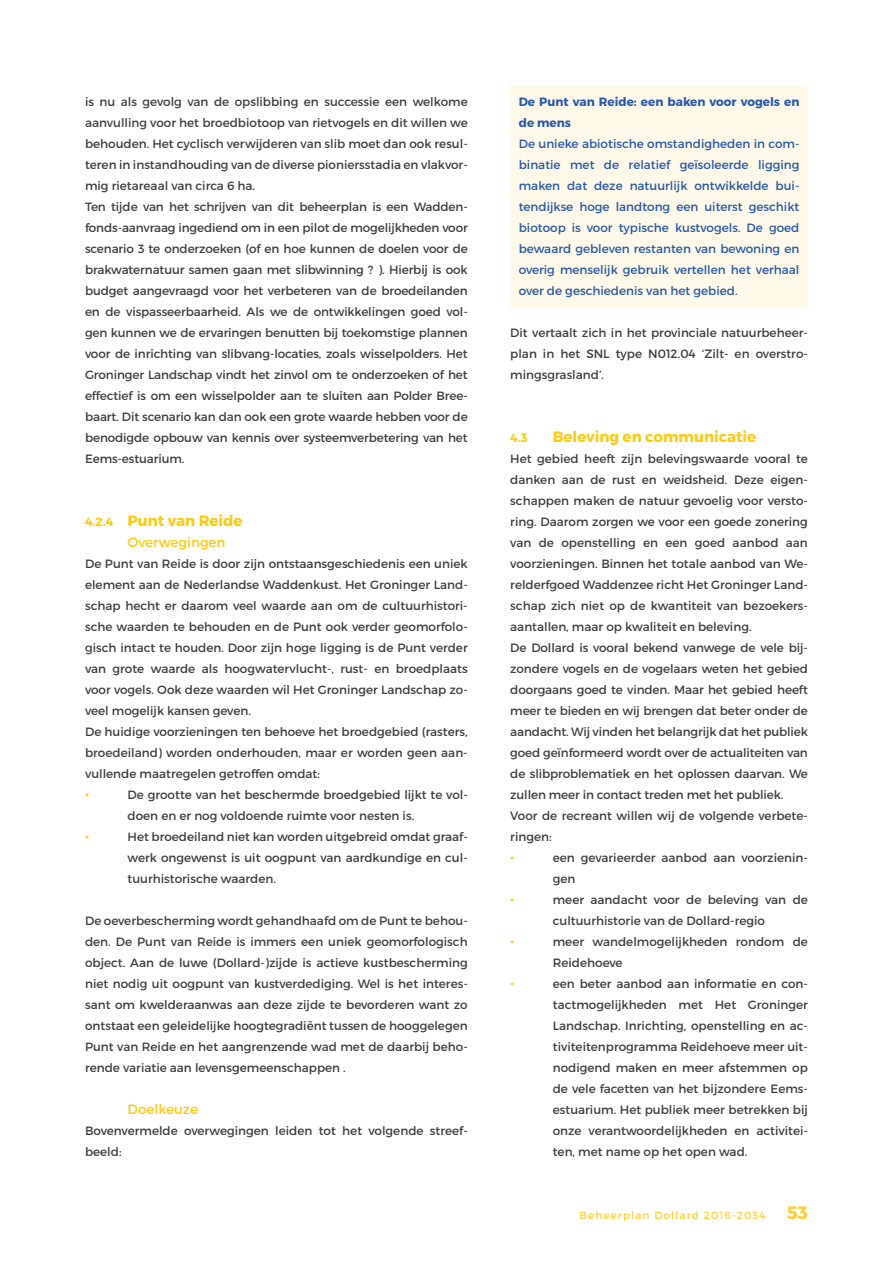
<style>
.page{position:relative;width:893px;height:1263px;background:#fff}
.page>*{position:absolute;margin:0;border:0;box-sizing:border-box;transform-origin:0 0}
.t1{font:700 15px "Montserrat";color:#fecb0f}
.t2{font:15px "Montserrat";color:#ffd033}
.t3{font:13.5px "Montserrat";color:#fecb0f}
.t4{font:12px/21px "Montserrat";color:#3e3e3f}
.t5{font:12px/21px "Montserrat";color:#2959a8;text-align:justify}
.t6{font:700 12px/21px "Montserrat";color:#2959a8}
.t7{font:700 12px "Montserrat";color:#fecb0f}
.t8{font:10.5px "Montserrat";letter-spacing:.1em;color:#ffd033}
.s1{font-size:12px}
.s2{font-weight:700;font-size:18px}
</style>
<div class="page">
<div style="left:510px;top:85px;width:298px;height:221px;background:#fef9e8"></div>
<p class="t4" style="left:85px;top:91px;width:384px">is nu als gevolg van de opslibbing en successie een welkome aanvulling voor het broedbiotoop van rietvogels en dit willen we behouden. Het cyclisch verwijderen van slib moet dan ook resul&shy;teren in instandhouding van de diverse pioniersstadia en vlakvor&shy;mig rietareaal van circa 6 ha.<br>Ten tijde van het schrijven van dit beheerplan is een Wadden&shy;fonds-aanvraag ingediend om in een pilot de mogelijkheden voor scenario 3 te onderzoeken (of en hoe kunnen de doelen voor de brakwaternatuur samen gaan met slibwinning ? ). Hierbij is ook budget aangevraagd voor het verbeteren van de broedeilanden en de vispasseerbaarheid. Als we de ontwikkelingen goed vol&shy;gen kunnen we de ervaringen benutten bij toekomstige plannen voor de inrichting van slibvang-locaties, zoals wisselpolders. Het Groninger Landschap vindt het zinvol om te onderzoeken of het effectief is om een wisselpolder aan te sluiten aan Polder Bree&shy;baart. Dit scenario kan dan ook een grote waarde hebben voor de benodigde opbouw van kennis over systeemverbetering van het Eems-estuarium.</p>
<p class="t1" style="left:85px;top:511px;width:159px"><span class="s1">4.2.4</span> Punt van Reide</p>
<p class="t3" style="left:128px;top:534px;width:99px">Overwegingen</p>
<p class="t4" style="left:85px;top:553px;width:384px">De Punt van Reide is door zijn ontstaansgeschiedenis een uniek element aan de Nederlandse Waddenkust. Het Groninger Land&shy;schap hecht er daarom veel waarde aan om de cultuurhistori&shy;sche waarden te behouden en de Punt ook verder geomorfolo&shy;gisch intact te houden. Door zijn hoge ligging is de Punt verder van grote waarde als hoogwatervlucht-, rust- en broedplaats voor vogels. Ook deze waarden wil Het Groninger Landschap zo&shy;veel mogelijk kansen geven.<br>De huidige voorzieningen ten behoeve het broedgebied (rasters, broedeiland) worden onderhouden, maar er worden geen aan&shy;vullende maatregelen getroffen omdat:</p>
<p class="t2" style="left:85px;top:785px;width:6px">•</p>
<p class="t4" style="left:128px;top:784px;width:342px">De grootte van het beschermde broedgebied lijkt te vol&shy;doen en er nog voldoende ruimte voor nesten is.</p>
<p class="t2" style="left:85px;top:827px;width:6px">•</p>
<p class="t4" style="left:128px;top:826px;width:342px;text-align:justify">Het broedeiland niet kan worden uitgebreid omdat graaf&shy;werk ongewenst is uit oogpunt van aardkundige en cul&shy;tuurhistorische waarden.</p>
<p class="t4" style="left:85px;top:910px;width:384px;text-align:justify">De oeverbescherming wordt gehandhaafd om de Punt te behou&shy;den. De Punt van Reide is immers een uniek geomorfologisch object. Aan de luwe (Dollard-)zijde is actieve kustbescherming niet nodig uit oogpunt van kustverdediging. Wel is het interes&shy;sant om kwelderaanwas aan deze zijde te bevorderen want zo ontstaat een geleidelijke hoogtegradiënt tussen de hooggelegen Punt van Reide en het aangrenzende wad met de daarbij beho&shy;rende variatie aan levensgemeenschappen .</p>
<p class="t3" style="left:128px;top:1101px;width:72px">Doelkeuze</p>
<p class="t4" style="left:85px;top:1120px;width:384px">Bovenvermelde overwegingen leiden tot het volgende streef&shy;beeld:</p>
<p class="t6" style="left:519px;top:91px;width:282px">De Punt van Reide: een baken voor vogels en de mens</p>
<p class="t5" style="left:519px;top:133px;width:282px">De unieke abiotische omstandigheden in com&shy;binatie met de relatief geïsoleerde ligging maken dat deze natuurlijk ontwikkelde bui&shy;tendijkse hoge landtong een uiterst geschikt biotoop is voor typische kustvogels. De goed bewaard gebleven restanten van bewoning en overig menselijk gebruik vertellen het verhaal over de geschiedenis van het gebied.</p>
<p class="t4" style="left:510px;top:322px;width:299px;text-align:justify">Dit vertaalt zich in het provinciale natuurbeheer&shy;plan in het SNL type N012.04 ‘Zilt- en overstro&shy;mingsgrasland’.</p>
<p class="t7" style="left:510px;top:430px;width:19px">4.3</p>
<p class="t1" style="left:553px;top:427px;width:205px">Beleving en communicatie</p>
<p class="t4" style="left:510px;top:448px;width:299px">Het gebied heeft zijn belevingswaarde vooral te danken aan de rust en weidsheid. Deze eigen&shy;schappen maken de natuur gevoelig voor versto&shy;ring. Daarom zorgen we voor een goede zonering van de openstelling en een goed aanbod aan voorzieningen. Binnen het totale aanbod van We&shy;relderfgoed Waddenzee richt Het Groninger Land&shy;schap zich niet op de kwantiteit van bezoekers&shy;aantallen, maar op kwaliteit en beleving.<br>De Dollard is vooral bekend vanwege de vele bij&shy;zondere vogels en de vogelaars weten het gebied doorgaans goed te vinden. Maar het gebied heeft meer te bieden en wij brengen dat beter onder de aandacht. Wij vinden het belangrijk dat het publiek goed geïnformeerd wordt over de actualiteiten van de slibproblematiek en het oplossen daarvan. We zullen meer in contact treden met het publiek.<br>Voor de recreant willen wij de volgende verbete&shy;ringen:</p>
<p class="t2" style="left:510px;top:848px;width:6px">•</p>
<p class="t4" style="left:553px;top:847px;width:257px">een gevarieerder aanbod aan voorzienin&shy;gen</p>
<p class="t2" style="left:510px;top:890px;width:6px">•</p>
<p class="t4" style="left:553px;top:889px;width:257px">meer aandacht voor de beleving van de cultuurhistorie van de Dollard-regio</p>
<p class="t2" style="left:510px;top:932px;width:6px">•</p>
<p class="t4" style="left:553px;top:931px;width:257px">meer wandelmogelijkheden rondom de<br>Reidehoeve</p>
<p class="t2" style="left:510px;top:974px;width:6px">•</p>
<p class="t4" style="left:553px;top:973px;width:257px;text-align:justify">een beter aanbod aan informatie en con&shy;tactmogelijkheden met Het Groninger Landschap. Inrichting, openstelling en ac&shy;tiviteitenprogramma Reidehoeve meer uit&shy;nodigend maken en meer afstemmen op de vele facetten van het bijzondere Eems&shy;estuarium. Het publiek meer betrekken bij onze verantwoordelijkheden en activitei&shy;ten, met name op het open wad.</p>
<p class="t8" style="left:580px;top:1209px;width:230px">Beheerplan Dollard 2016-2034 <span class="s2">53</span></p>
</div>
